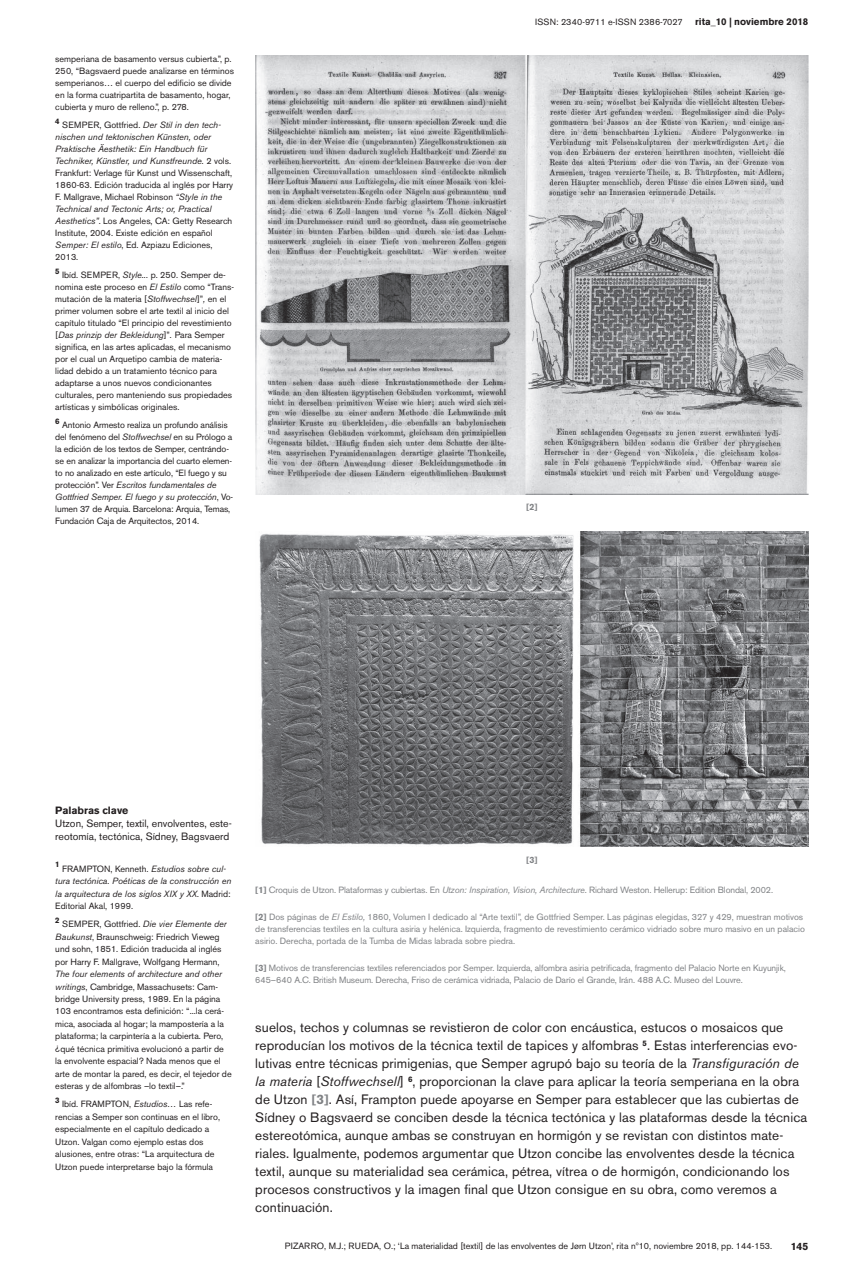
<style>
.page{position:relative;width:851px;height:1276px;background:#fff}
.page>*{position:absolute;margin:0;border:0;box-sizing:border-box;transform-origin:0 0}
.t1{font:13.5px/18px "Akzidenz Grotesk BE";letter-spacing:.01em;color:#231f20}
.t2{font:10.5px/12.6px "Akzidenz Grotesk BE";color:#231f20}
.t3{font:700 10.5px "Akzidenz Grotesk BE";color:#231f20}
.t4{font:700 9.75px "Akzidenz Grotesk BE";color:#231f20}
.t5{font:9px/12px "Akzidenz Grotesk BE";color:#231f20}
.t6{font:9px/12px "Akzidenz Grotesk BE";letter-spacing:-.01em;color:#808285}
.t7{font:italic 9px/12.5px "Akzidenz Grotesk BE";color:#231f20}
.t8{font:9px "Akzidenz Grotesk BE";letter-spacing:.02em;color:#231f20}
.t9{font:700 9px "Akzidenz Grotesk BE";color:#808285}
.t10{font:700 7.8px "Akzidenz Grotesk BE";color:#231f20}
.s1{font-style:italic}
.s2{font-style:normal}
.s3{font-weight:700}
.s4{font-weight:700;color:#808285}
</style>
<div class="page">
<img style="left:255px;top:55px;width:553px;height:440px">
<img style="left:259px;top:532px;width:549px;height:314px">
<p class="t5" style="left:55px;top:53px;width:180px">semperiana de basamento versus cubierta.”, p.<br>250, “Bagsvaerd puede analizarse en términos semperianos… el cuerpo del edificio se divide en la forma cuatripartita de basamento, hogar, cubierta y muro de relleno.”, p. 278.</p>
<p class="t10" style="left:55px;top:116px;width:6px">4</p>
<p class="t5" style="left:55px;top:119px;width:179px;text-indent:7px">SEMPER, Gottfried. <span class="s1">Der Stil in den tech&shy;nischen und tektonischen Künsten, oder Praktische Äesthetik: Ein Handbuch für Techniker, Künstler, und Kunstfreunde.</span> 2 vols.<br>Frankfurt: Verlage für Kunst und Wissenschaft, 1860-63. Edición traducida al inglés por Harry F. Mallgrave, Michael Robinson <span class="s1">“Style in the Technical and Tectonic Arts; or, Practical Aesthetics”</span>. Los Angeles, CA: Getty Research Institute, 2004. Existe edición en español <span class="s1">Semper: El estilo</span>, Ed. Azpiazu Ediciones, 2013.</p>
<p class="t10" style="left:55px;top:266px;width:6px">5</p>
<p class="t5" style="left:55px;top:269px;width:180px;text-indent:7px">Ibíd. SEMPER, <span class="s1">Style...</span> p. 250. Semper de&shy;nomina este proceso en <span class="s1">El Estilo</span> como “Trans&shy;mutación de la materia [<span class="s1">Stoffwechsel</span>]”<span class="s1">,</span> en el primer volumen sobre el arte textil al inicio del capítulo titulado “El principio del revestimiento [<span class="s1">Das prinzip der Bekleidung</span>]”<span class="s1">.</span> Para Semper significa, en las artes aplicadas, el mecanismo por el cual un Arquetipo cambia de materia&shy;lidad debido a un tratamiento técnico para adaptarse a unos nuevos condicionantes culturales, pero manteniendo sus propiedades artísticas y simbólicas originales.</p>
<p class="t10" style="left:55px;top:416px;width:6px">6</p>
<p class="t5" style="left:55px;top:419px;width:179px;text-indent:7px">Antonio Armesto realiza un profundo análisis del fenómeno del <span class="s1">Stoffwechsel</span> en su Prólogo a la edición de los textos de Semper, centrándo&shy;se en analizar la importancia del cuarto elemen&shy;to no analizado en este artículo, “El fuego y su protección”. Ver <span class="s1">Escritos fundamentales de Gottfried Semper. El fuego y su protección</span>, Vo&shy;lumen 37 de Arquia. Barcelona: Arquia, Temas, Fundación Caja de Arquitectos, 2014.</p>
<p class="t8" style="left:535px;top:17px;width:149px">ISSN: 2340-9711 e-ISSN 2386-7027</p>
<p class="t4" style="left:695px;top:16px;width:115px">rita_10 | noviembre 2018</p>
<p class="t9" style="left:526px;top:502px;width:13px">[2]</p>
<p class="t3" style="left:55px;top:804px;width:75px">Palabras clave</p>
<p class="t2" style="left:55px;top:817px;width:178px">Utzon, Semper, textil, envolventes, este&shy;reotomía, tectónica, Sídney, Bagsvaerd</p>
<p class="t10" style="left:55px;top:860px;width:6px">1</p>
<p class="t7" style="left:55px;top:862px;width:177px;text-indent:7px"><span class="s2">FRAMPTON, Kenneth.</span> Estudios sobre cul&shy;tura tectónica. Poéticas de la construcción en la arquitectura de los siglos XIX y XX. <span class="s2">Madrid:<br>Editorial Akal, 1999.</span></p>
<p class="t10" style="left:55px;top:915px;width:6px">2</p>
<p class="t5" style="left:55px;top:918px;width:173px;line-height:12.5px;text-indent:7px">SEMPER, Gottfried. <span class="s1">Die vier Elemente der Baukunst</span>, Braunschweig: Friedrich Vieweg und sohn, 1851. Edición traducida al inglés por Harry F. Mallgrave, Wolfgang Hermann,</p>
<p class="t5" style="left:55px;top:967px;width:178px;line-height:12.5px"><span class="s1">The four elements of architecture and other writings</span>, Cambridge, Massachusets: Cam&shy;bridge University press, 1989. En la página 103 encontramos esta definición: “...la cerá&shy;mica, asociada al hogar; la mampostería a la plataforma; la carpintería a la cubierta. Pero, ¿qué técnica primitiva evolucionó a partir de la envolvente espacial? Nada menos que el arte de montar la pared, es decir, el tejedor de esteras y de alfombras –lo textil–.”</p>
<p class="t10" style="left:55px;top:1095px;width:6px">3</p>
<p class="t5" style="left:55px;top:1098px;width:166px;line-height:12.5px;text-indent:7px">Ibíd. FRAMPTON, <span class="s1">Estudios…</span> Las refe&shy;rencias a Semper son continuas en el libro, especialmente en el capítulo dedicado a Utzon. Valgan como ejemplo estas dos alusiones, entre otras: “La arquitectura de Utzon puede interpretarse bajo la fórmula</p>
<p class="t9" style="left:526px;top:854px;width:13px">[3]</p>
<p class="t6" style="left:255px;top:883px;width:519px"><span class="s3">[1]</span> Croquis de Utzon. Plataformas y cubiertas. En <span class="s1">Utzon: Inspiration, Vision, Architecture</span>. Richard Weston. Hellerup: Edition Blondal, 2002.</p>
<p class="t6" style="left:255px;top:910px;width:551px"><span class="s3">[2]</span> Dos páginas de <span class="s1">El Estilo,</span> 1860, Volumen I dedicado al “Arte textil”, de Gottfried Semper. Las páginas elegidas, 327 y 429, muestran motivos de transferencias textiles en la cultura asiria y helénica. Izquierda, fragmento de revestimiento cerámico vidriado sobre muro masivo en un palacio asirio. Derecha, portada de la Tumba de Midas labrada sobre piedra.</p>
<p class="t6" style="left:255px;top:961px;width:532px"><span class="s3">[3]</span> Motivos de transferencias textiles referenciados por Semper. Izquierda, alfombra asiria petrificada, fragmento del Palacio Norte en Kuyunjik,<br>645–640 A.C. British Museum. Derecha, Friso de cerámica vidriada, Palacio de Darío el Grande, Irán. 488 A.C. Museo del Louvre.</p>
<p class="t1" style="left:255px;top:1018px;width:553px">suelos, techos y columnas se revistieron de color con encáustica, estucos o mosaicos que reproducían los motivos de la técnica textil de tapices y alfombras <sup>5</sup>. Estas interferencias evo&shy;lutivas entre técnicas primigenias, que Semper agrupó bajo su teoría de la <span class="s1">Transfiguración de la materia</span> [<span class="s1">Stoffwechsell</span>] <sup>6</sup>, proporcionan la clave para aplicar la teoría semperiana en la obra de Utzon <span class="s4">[3]</span>. Así, Frampton puede apoyarse en Semper para establecer que las cubiertas de Sídney o Bagsvaerd se conciben desde la técnica tectónica y las plataformas desde la técnica estereotómica, aunque ambas se construyan en hormigón y se revistan con distintos mate&shy;riales. Igualmente, podemos argumentar que Utzon concibe las envolventes desde la técnica textil, aunque su materialidad sea cerámica, pétrea, vítrea o de hormigón, condicionando los procesos constructivos y la imagen final que Utzon consigue en su obra, como veremos a continuación.</p>
<p class="t5" style="left:285px;top:1239px;width:488px">PIZARRO, M.J.; RUEDA, O.; ‘La materialidad [textil] de las envolventes de Jørn Utzon’, rita nº10, noviembre 2018, pp. 144-153.</p>
<p class="t3" style="left:790px;top:1240px;width:19px">145</p>
</div>
